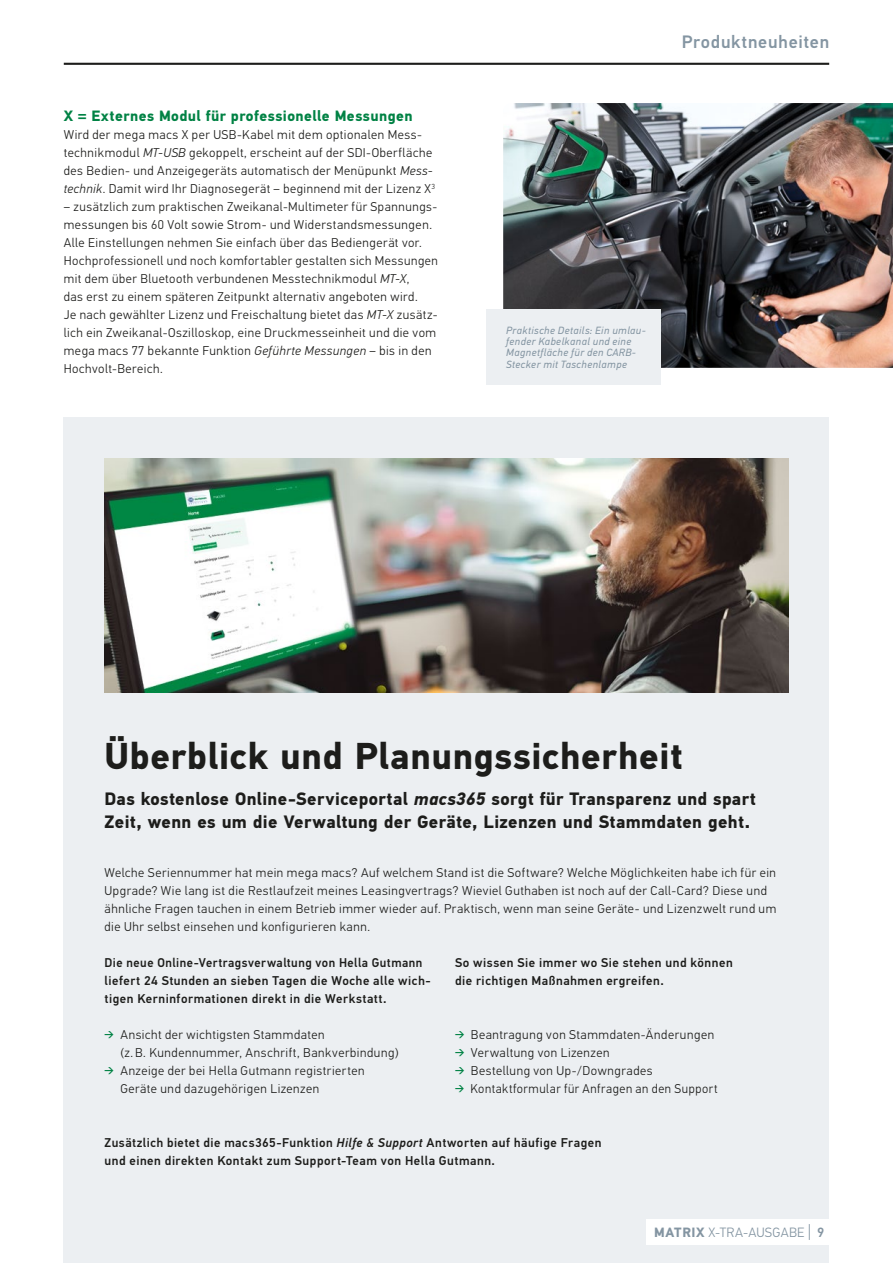
<style>
.page{position:relative;width:893px;height:1263px;background:#fff}
.page>*{position:absolute;margin:0;border:0;box-sizing:border-box;transform-origin:0 0}
.Head_25_29{font:700 37.5px "Hella DIN Universal";letter-spacing:.015em;color:#1d1d1b}
.Head_12_15{font:700 18px/22.5px "Hella DIN Universal";letter-spacing:.02em;color:#1d1d1b}
.Kolumnentitel_R{font:500 18px "Hella DIN Universal";letter-spacing:.04em;color:#8495a2}
.Text_10_13{font:700 15px "Hella DIN Universal";letter-spacing:.03em;color:#008244}
.Fuss_R{font:300 13.5px "Hella DIN Universal";letter-spacing:.02em;color:#8495a2}
.Text_8_5_12{font:300 12.75px/18px "Hella DIN Universal";letter-spacing:.045em;color:#1d1d1b}
.Text_8_5_12-2{font:500 12.75px/18px "Hella DIN Universal";letter-spacing:.04em;color:#1d1d1b}
.Text_7_7_5_bildunter{font:italic 10.5px/11.2px "Hella DIN Universal";letter-spacing:.045em;color:#8495a2}
.s1{font-style:italic}
.s2{color:#008244}
.s3{font-weight:700}
.s4{font-size:18px}
.s5{font-weight:500}
</style>
<div class="page">
<div style="left:64px;top:418px;width:765px;height:845px;background:#eceff2"></div>
<hr style="left:64px;top:63px;width:765px;height:2px;background:#1d1d1b">
<img style="left:105px;top:458px;width:683px;height:234px">
<div style="left:646px;top:1219px;width:188px;height:25px;background:#fff"></div>
<img style="left:503px;top:103px;width:390px;height:265px">
<div style="left:486px;top:309px;width:175px;height:76px;background:#eceff2"></div>
<p class="Text_10_13" style="left:64px;top:106px;width:350px">X = Externes Modul für professionelle Messungen</p>
<p class="Text_8_5_12" style="left:64px;top:127px;width:373px">Wird der mega macs X per USB-Kabel mit dem optionalen Mess&shy;technikmodul <span class="s1">MT-USB</span> gekoppelt, erscheint auf der SDI-Oberfläche des Bedien- und Anzeigegeräts automatisch der Menüpunkt <span class="s1">Mess&shy;technik</span>. Damit wird Ihr Diagnosegerät – beginnend mit der Lizenz X<sup>3</sup></p>
<p class="Text_8_5_12" style="left:64px;top:199px;width:376px">– zusätzlich zum praktischen Zweikanal-Multimeter für Spannungs&shy;messungen bis 60 Volt sowie Strom- und Widerstandsmessungen.<br>Alle Einstellungen nehmen Sie einfach über das Bediengerät vor.<br>Hochprofessionell und noch komfortabler gestalten sich Messungen mit dem über Bluetooth verbundenen Messtechnikmodul <span class="s1">MT-X</span>,<br>das erst zu einem späteren Zeitpunkt alternativ angeboten wird.<br>Je nach gewählter Lizenz und Freischaltung bietet das <span class="s1">MT-X</span> zusätz&shy;lich ein Zweikanal-Oszilloskop, eine Druckmesseinheit und die vom mega macs 77 bekannte Funktion <span class="s1">Geführte Messungen</span> – bis in den Hochvolt-Bereich.</p>
<p class="Kolumnentitel_R" style="left:682px;top:30px;width:149px">Produktneuheiten</p>
<p class="Text_7_7_5_bildunter" style="left:506px;top:325px;width:141px">Praktische Details: Ein umlau&shy;fender Kabelkanal und eine<br>Magnetfläche für den CARB-<br>Stecker mit Taschenlampe</p>
<p class="Head_25_29" style="left:105px;top:732px;width:579px">Überblick und Planungssicherheit</p>
<p class="Head_12_15" style="left:105px;top:789px;width:653px">Das kostenlose Online-Serviceportal <span class="s1">macs365</span> sorgt für Transparenz und spart<br>Zeit, wenn es um die Verwaltung der Geräte, Lizenzen und Stammdaten geht.</p>
<p class="Text_8_5_12" style="left:105px;top:865px;width:673px">Welche Seriennummer hat mein mega macs? Auf welchem Stand ist die Software? Welche Möglichkeiten habe ich für ein Upgrade? Wie lang ist die Restlaufzeit meines Leasingvertrags? Wieviel Guthaben ist noch auf der Call-Card? Diese und ähnliche Fragen tauchen in einem Betrieb immer wieder auf. Praktisch, wenn man seine Geräte- und Lizenzwelt rund um die Uhr selbst einsehen und konfigurieren kann.</p>
<p class="Text_8_5_12-2" style="left:105px;top:955px;width:328px">Die neue Online-Vertragsverwaltung von Hella Gutmann liefert 24 Stunden an sieben Tagen die Woche alle wich&shy;tigen Kerninformationen direkt in die Werkstatt.</p>
<p class="Text_8_5_12" style="left:120px;top:1027px;width:280px;text-indent:-16px"><span class="s2">➔</span> Ansicht der wichtigsten Stammdaten<br>(z. B. Kundennummer, Anschrift, Bankverbindung)</p>
<p class="Text_8_5_12" style="left:120px;top:1063px;width:246px;text-indent:-16px"><span class="s2">➔</span> Anzeige der bei Hella Gutmann registrierten<br>Geräte und dazugehörigen Lizenzen</p>
<p class="Text_8_5_12-2" style="left:455px;top:955px;width:279px">So wissen Sie immer wo Sie stehen und können die richtigen Maßnahmen ergreifen.</p>
<p class="Text_8_5_12" style="left:455px;top:1027px;width:261px"><span class="s2">➔</span> Beantragung von Stammdaten-Änderungen</p>
<p class="Text_8_5_12" style="left:455px;top:1045px;width:156px"><span class="s2">➔</span> Verwaltung von Lizenzen</p>
<p class="Text_8_5_12" style="left:455px;top:1063px;width:199px"><span class="s2">➔</span> Bestellung von Up-/Downgrades</p>
<p class="Text_8_5_12" style="left:455px;top:1081px;width:264px"><span class="s2">➔</span> Kontaktformular für Anfragen an den Support</p>
<p class="Text_8_5_12-2" style="left:105px;top:1135px;width:498px">Zusätzlich bietet die macs365-Funktion <span class="s1">Hilfe &amp; Support</span> Antworten auf häufige Fragen und einen direkten Kontakt zum Support-Team von Hella Gutmann.</p>
<p class="Fuss_R" style="left:654px;top:1224px;width:171px"><span class="s3">MATRIX</span> X-TRA-AUSGABE <span class="s4">|</span> <span class="s5">9</span></p>
</div>
